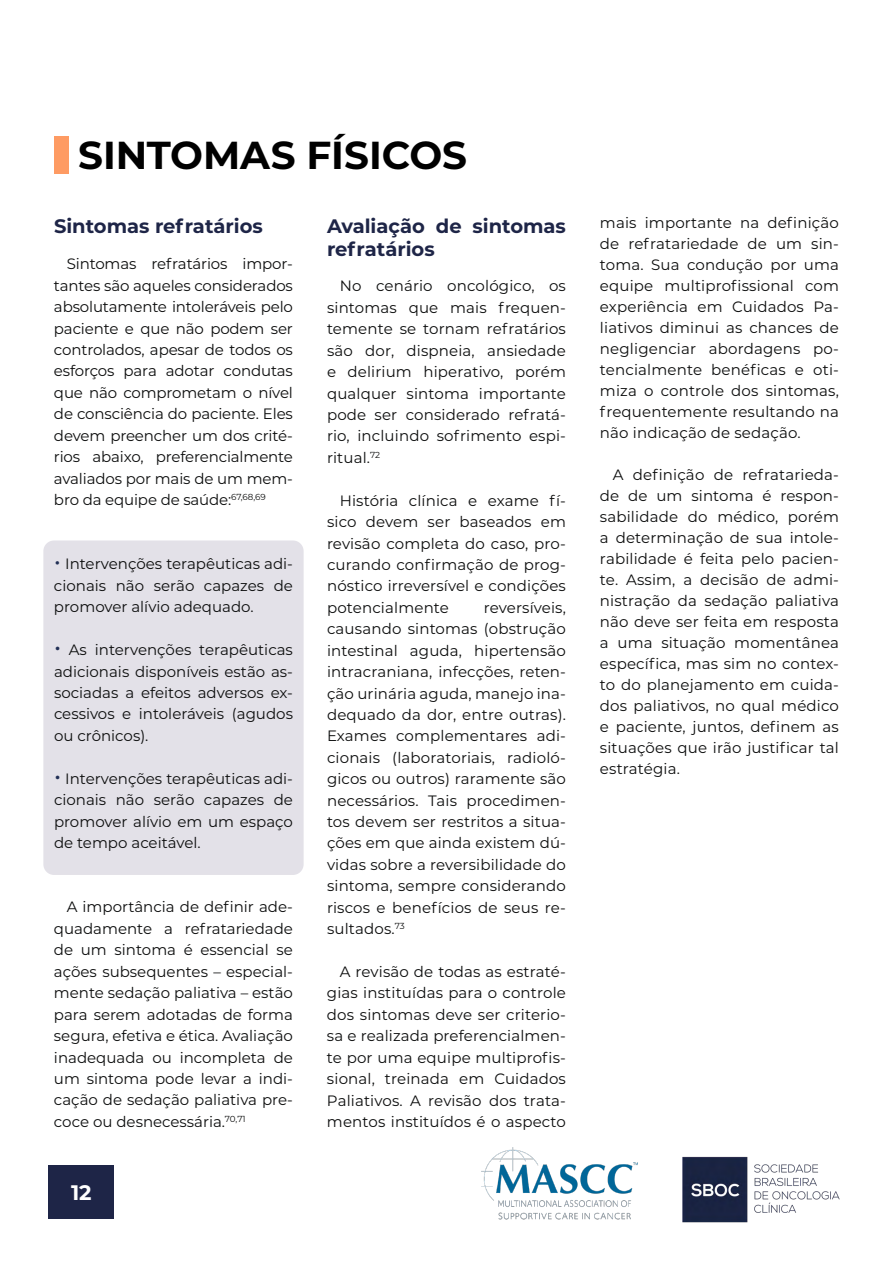
<style>
.page{position:relative;width:893px;height:1263px;background:#fff}
.page>*{position:absolute;margin:0;border:0;box-sizing:border-box;transform-origin:0 0}
.t1{font:700 39px "Montserrat";letter-spacing:-.005em;color:#000}
.t2{font:700 21px "Montserrat";color:#fff}
.t3{font:700 19.5px/23.9px "Montserrat";color:#1e2547}
.t4{font:15px/21.5px "Montserrat";color:#0c0d0d;text-align:justify}
.s1{font-size:22.5px;color:#212f55}
.s2{font-size:24px;color:#212f55}
</style>
<div class="page">
<img style="left:682px;top:1156px;width:158px;height:67px">
<div style="left:48px;top:1165px;width:66px;height:54px;background:#1e2547"></div>
<img style="left:481px;top:1147px;width:157px;height:73px">
<div style="left:43px;top:540px;width:261px;height:335px;background:#e3e1e8;border-radius:11px"></div>
<div style="left:54px;top:136px;width:15px;height:38px;background:#fe9b63"></div>
<h1 class="t1" style="left:78px;top:127px;width:390px">SINTOMAS FÍSICOS</h1>
<h3 class="t3" style="left:54px;top:213px;width:210px">Sintomas refratários</h3>
<p class="t4" style="left:54px;top:253px;width:240px;text-indent:13px">Sintomas refratários impor&shy;tantes são aqueles considerados absolutamente intoleráveis pelo paciente e que não podem ser controlados, apesar de todos os esforços para adotar condutas que não comprometam o nível de consciência do paciente. Eles devem preencher um dos crité&shy;rios abaixo, preferencialmente avaliados por mais de um mem&shy;bro da equipe de saúde:<sup>67,68,69</sup></p>
<p class="t4" style="left:54px;top:553px;width:240px"><span class="s1">•</span> Intervenções terapêuticas adi&shy;cionais não serão capazes de promover alívio adequado.</p>
<p class="t4" style="left:54px;top:639px;width:240px"><span class="s2">•</span> As intervenções terapêuticas adicionais disponíveis estão as&shy;sociadas a efeitos adversos ex&shy;cessivos e intoleráveis (agudos ou crônicos).</p>
<p class="t4" style="left:54px;top:767px;width:240px"><span class="s2">•</span> Intervenções terapêuticas adi&shy;cionais não serão capazes de promover alívio em um espaço de tempo aceitável.</p>
<p class="t4" style="left:54px;top:896px;width:240px;text-indent:13px">A importância de definir ade&shy;quadamente a refratariedade de um sintoma é essencial se ações subsequentes – especial&shy;mente sedação paliativa – estão para serem adotadas de forma segura, efetiva e ética. Avaliação inadequada ou incompleta de um sintoma pode levar a indi&shy;cação de sedação paliativa pre&shy;coce ou desnecessária.<sup>70,71</sup></p>
<h2 class="t2" style="left:71px;top:1177px;width:22px">12</h2>
<h3 class="t3" style="left:327px;top:213px;width:240px">Avaliação de sintomas refratários</h3>
<p class="t4" style="left:327px;top:275px;width:240px;text-indent:13px">No cenário oncológico, os sintomas que mais frequen&shy;temente se tornam refratários são dor, dispneia, ansiedade e delirium hiperativo, porém qualquer sintoma importante pode ser considerado refratá&shy;rio, incluindo sofrimento espi&shy;ritual.<sup>72</sup></p>
<p class="t4" style="left:327px;top:489px;width:240px;text-indent:13px">História clínica e exame fí&shy;sico devem ser baseados em revisão completa do caso, pro&shy;curando confirmação de prog&shy;nóstico irreversível e condições potencialmente</p>
<p class="t4" style="left:327px;top:596px;width:240px;text-indent:157px">reversíveis, causando sintomas (obstrução intestinal aguda, hipertensão intracraniana, infecções, reten&shy;ção urinária aguda, manejo ina&shy;dequado da dor, entre outras).<br>Exames complementares adi&shy;cionais (laboratoriais, radioló&shy;gicos ou outros) raramente são necessários. Tais procedimen&shy;tos devem ser restritos a situa&shy;ções em que ainda existem dú&shy;vidas sobre a reversibilidade do sintoma, sempre considerando riscos e benefícios de seus re&shy;sultados.<sup>73</sup></p>
<p class="t4" style="left:327px;top:960px;width:240px;text-indent:13px">A revisão de todas as estraté&shy;gias instituídas para o controle dos sintomas deve ser criterio&shy;sa e realizada preferencialmen&shy;te por uma equipe multiprofis&shy;sional, treinada em Cuidados Paliativos. A revisão dos trata&shy;mentos instituídos é o aspecto</p>
<p class="t4" style="left:600px;top:212px;width:240px;line-height:21px">mais importante na definição de refratariedade de um sin&shy;toma. Sua condução por uma equipe multiprofissional com experiência em Cuidados Pa&shy;liativos diminui as chances de negligenciar abordagens po&shy;tencialmente benéficas e oti&shy;miza o controle dos sintomas, frequentemente resultando na não indicação de sedação.</p>
<p class="t4" style="left:600px;top:464px;width:240px;line-height:21px;text-indent:13px">A definição de refratarieda&shy;de de um sintoma é respon&shy;sabilidade do médico, porém a determinação de sua intole&shy;rabilidade é feita pelo pacien&shy;te. Assim, a decisão de admi&shy;nistração da sedação paliativa não deve ser feita em resposta a uma situação momentânea específica, mas sim no contex&shy;to do planejamento em cuida&shy;dos paliativos, no qual médico e paciente, juntos, definem as situações que irão justificar tal estratégia.</p>
</div>
